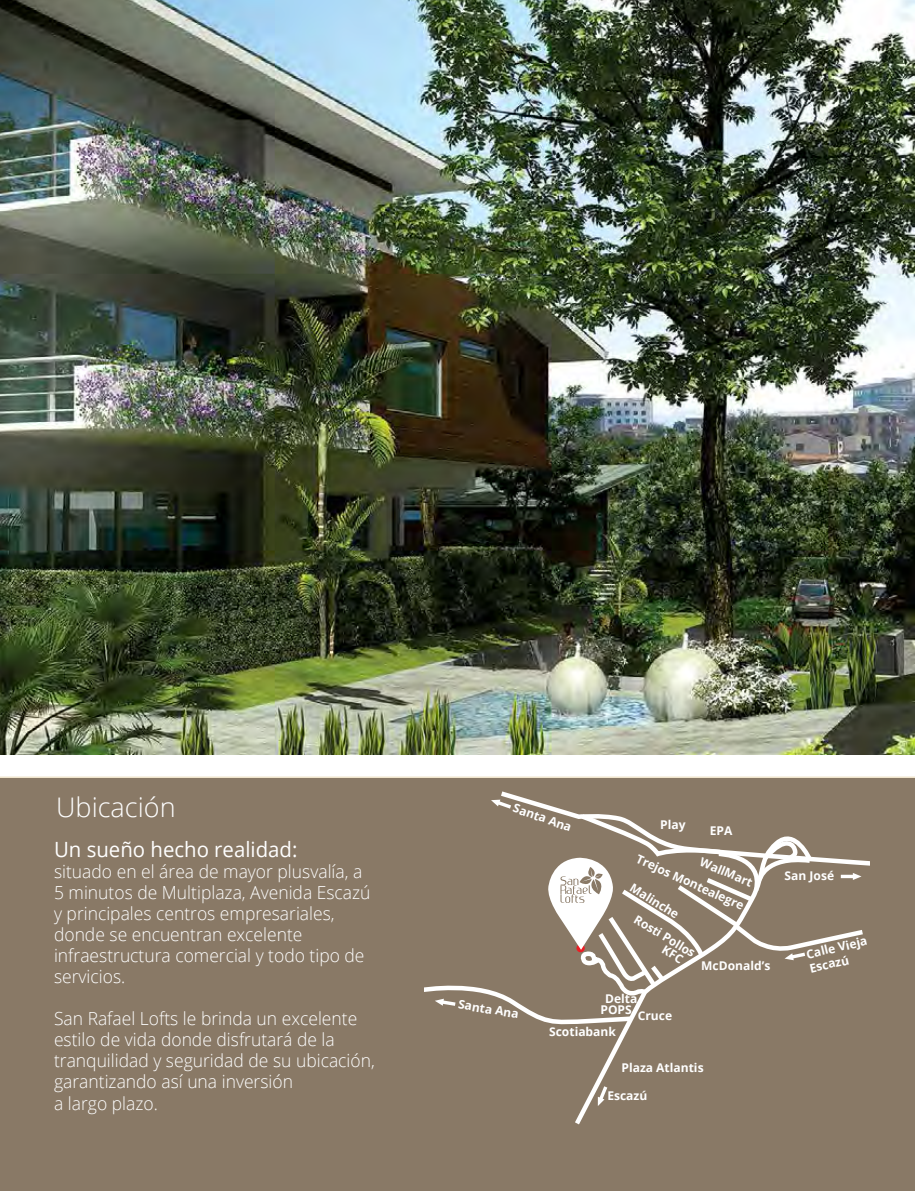
<style>
.page{position:relative;width:915px;height:1191px;background:#fff}
.page>*{position:absolute;margin:0;border:0;box-sizing:border-box;transform-origin:0 0}
.t1{font:300 27px "Open Sans";color:#fff}
.t2{font:21px "Open Sans";color:#fff}
.t3{font:300 18px/21px "Open Sans";color:#fff}
.t4{font:700 12px/10.4px "Open Sans";color:#fff;text-align:center}
</style>
<div class="page">
<img style="left:0;top:0;width:914px;height:754px">
<div style="left:0;top:776px;width:914px;height:415px;background:#897966"></div>
<div style="left:572px;top:1030px;width:241px;height:97px;background:#897966"></div>
<svg style="left:597px;top:1086px;width:10px;height:20px"></svg>
<svg style="left:424px;top:790px;width:445px;height:240px"></svg>
<h1 class="t1" style="left:56px;top:788px;width:121px">Ubicación</h1>
<p class="t2" style="left:54px;top:835px;width:245px">Un sueño hecho realidad:</p>
<p class="t3" style="left:54px;top:860px;width:318px">situado en el área de mayor plusvalía, a 5 minutos de Multiplaza, Avenida Escazú y principales centros empresariales, donde se encuentran excelente infraestructura comercial y todo tipo de servicios.</p>
<p class="t3" style="left:54px;top:1007px;width:322px">San Rafael Lofts le brinda un excelente estilo de vida donde disfrutará de la tranquilidad y seguridad de su ubicación, garantizando así una inversión<br>a largo plazo.</p>
<p class="t4" style="left:515px;top:802px;width:62px;rotate:19deg">Santa Ana</p>
<p class="t4" style="left:459px;top:998px;width:62px;rotate:9deg">Santa Ana</p>
<p class="t4" style="left:660px;top:818px;width:27px">Play</p>
<p class="t4" style="left:639px;top:853px;width:118px;rotate:24deg">Trejos Montealegre</p>
<p class="t4" style="left:709px;top:825px;width:24px">EPA</p>
<p class="t4" style="left:702px;top:856px;width:57px;rotate:23deg">WallMart</p>
<p class="t4" style="left:634px;top:881px;width:57px;rotate:32deg">Malinche</p>
<p class="t4" style="left:637px;top:913px;width:71px;rotate:31deg">Rosti Pollos</p>
<p class="t4" style="left:600px;top:993px;width:38px">Delta<br>POPS</p>
<p class="t4" style="left:701px;top:959px;width:71px">McDonald’s</p>
<p class="t4" style="left:637px;top:1009px;width:36px">Cruce</p>
<p class="t4" style="left:549px;top:1026px;width:68px">Scotiabank</p>
<p class="t4" style="left:621px;top:1062px;width:84px">Plaza Atlantis</p>
<p class="t4" style="left:607px;top:1089px;width:41px">Escazú</p>
<p class="t4" style="left:784px;top:870px;width:51px">San José</p>
<p class="t4" style="left:804px;top:947px;width:64px;line-height:14.4px;text-align:left;rotate:-13deg">Calle Vieja<br>Escazú</p>
</div>
